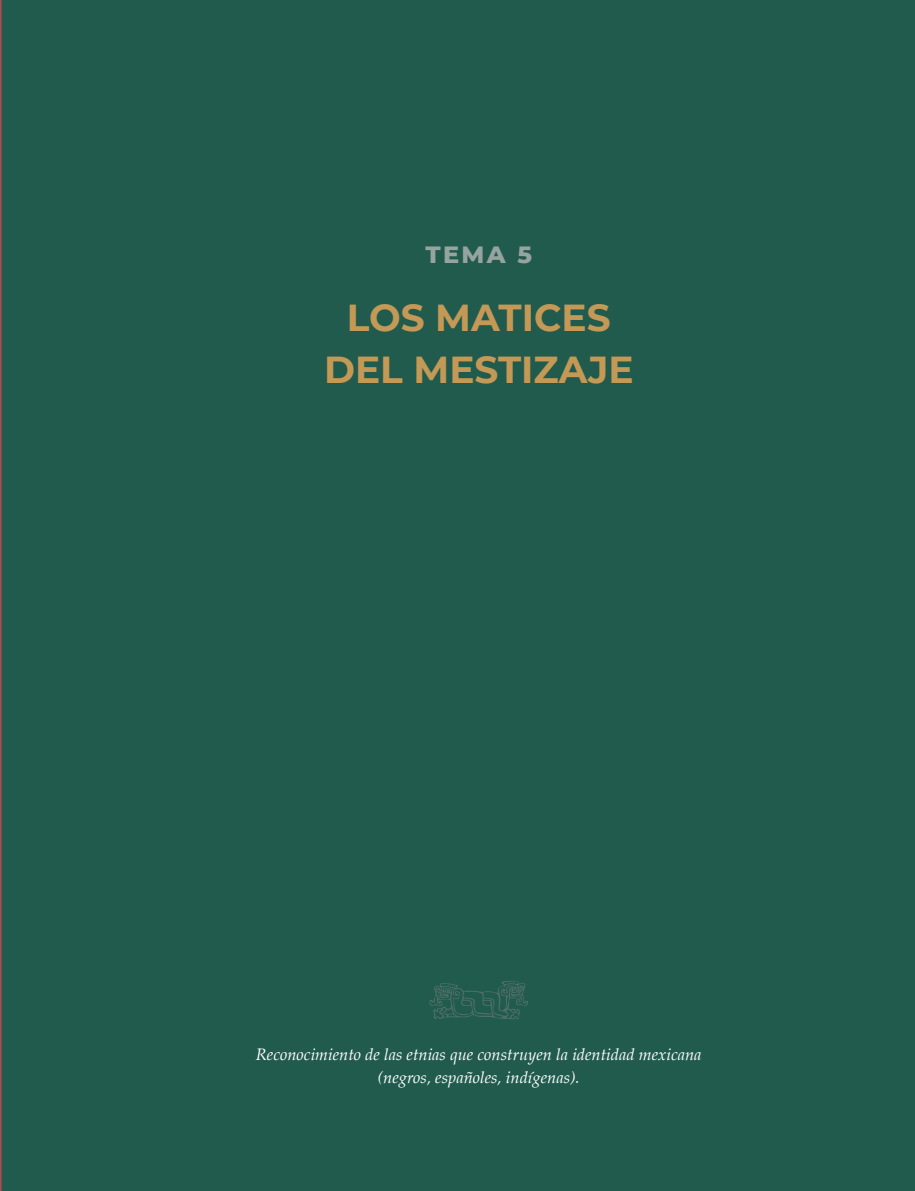
<style>
.page{position:relative;width:915px;height:1191px;background:#fff}
.page>*{position:absolute;margin:0;border:0;box-sizing:border-box;transform-origin:0 0}
.t1{font:700 37.5px/52.5px "Montserrat";color:#c49955;text-align:center}
.t2{font:800 24px "Montserrat";color:#96a4a0}
.t3{font:italic 16.5px/22.5px "Palatino";color:#fff;text-align:center}
</style>
<div class="page">
<div style="left:0;top:0;width:914px;height:1191px;background:#215b4e"></div>
<svg style="left:429px;top:980px;width:99px;height:39px;background:#2b5f53"></svg>
<h2 class="t2" style="left:425px;top:237px;width:108px">TEMA 5</h2>
<h1 class="t1" style="left:324px;top:289px;width:311px">LOS MATICES<br>DEL MESTIZAJE</h1>
<p class="t3" style="left:256px;top:1042px;width:447px">Reconocimiento de las etnias que construyen la identidad mexicana (negros, españoles, indígenas).</p>
</div>
